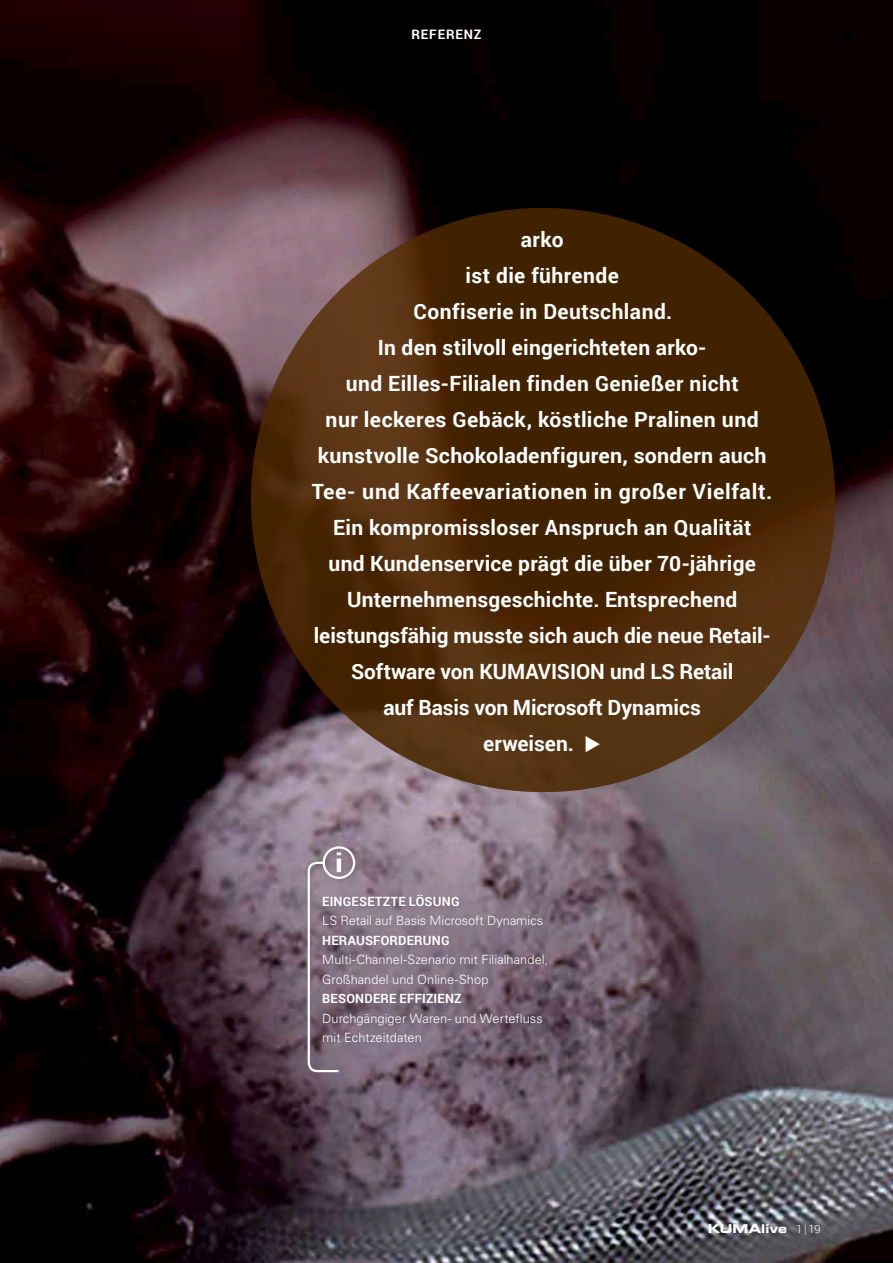
<style>
.page{position:relative;width:893px;height:1263px;background:#fff}
.page>*{position:absolute;margin:0;border:0;box-sizing:border-box;transform-origin:0 0}
.t1{font:700 21px/36px "Roboto";letter-spacing:.015em;color:#fff;text-align:center}
.t2{font:700 13.05px "Roboto";letter-spacing:.065em;color:#fff}
.t3{font:300 12.75px/19.5px "Univers LT Std";letter-spacing:.005em;color:#fff}
.t4{font:700 12.75px "Roboto";letter-spacing:.015em;color:#fff}
.t5{font:700 expanded 12px "Square 721 BT";color:#fff}
.s1{font-family:"Roboto";font-weight:300;font-stretch:normal;font-size:11.25px}
</style>
<div class="page">
<img style="left:0;top:0;width:893px;height:1263px">
<svg style="left:251px;top:208px;width:584px;height:584px;fill:#452200"></svg>
<svg style="left:304px;top:843px;width:249px;height:235px"></svg>
<div style="left:323px;top:846px;width:32px;height:33px;border:2px solid #fff;border-radius:50%"></div>
<svg style="left:307px;top:852px;width:34px;height:221px"></svg>
<p class="t2" style="left:411px;top:25px;width:72px">REFERENZ</p>
<p class="t1" style="left:312px;top:221px;width:462px">arko<br>ist die führende<br>Confiserie in Deutschland.<br>In den stilvoll eingerichteten arko-<br>und Eilles-Filialen finden Genießer nicht<br>nur leckeres Gebäck, köstliche Pralinen und kunstvolle Schokoladenfiguren, sondern auch Tee- und Kaffeevariationen in großer Vielfalt.<br>Ein kompromissloser Anspruch an Qualität<br>und Kundenservice prägt die über 70-jährige Unternehmensgeschichte. Entsprechend leistungsfähig musste sich auch die neue Retail-Software von KUMAVISION und LS Retail<br>auf Basis von Microsoft Dynamics<br>erweisen. ◆</p>
<p class="t4" style="left:322px;top:892px;width:139px">EINGESETZTE LÖSUNG</p>
<p class="t3" style="left:322px;top:911px;width:222px">LS Retail auf Basis Microsoft Dynamics</p>
<p class="t4" style="left:322px;top:931px;width:129px">HERAUSFORDERUNG</p>
<p class="t3" style="left:322px;top:950px;width:228px">Multi-Channel-Szenario mit Filialhandel,<br>Großhandel und Online-Shop</p>
<p class="t4" style="left:322px;top:990px;width:141px">BESONDERE EFFIZIENZ</p>
<p class="t3" style="left:322px;top:1008px;width:222px">Durchgängiger Waren- und Wertefluss mit Echtzeitdaten</p>
<p class="t5" style="left:708px;top:1222px;width:114px">KUMAlive <span class="s1">1 | 19</span></p>
</div>
